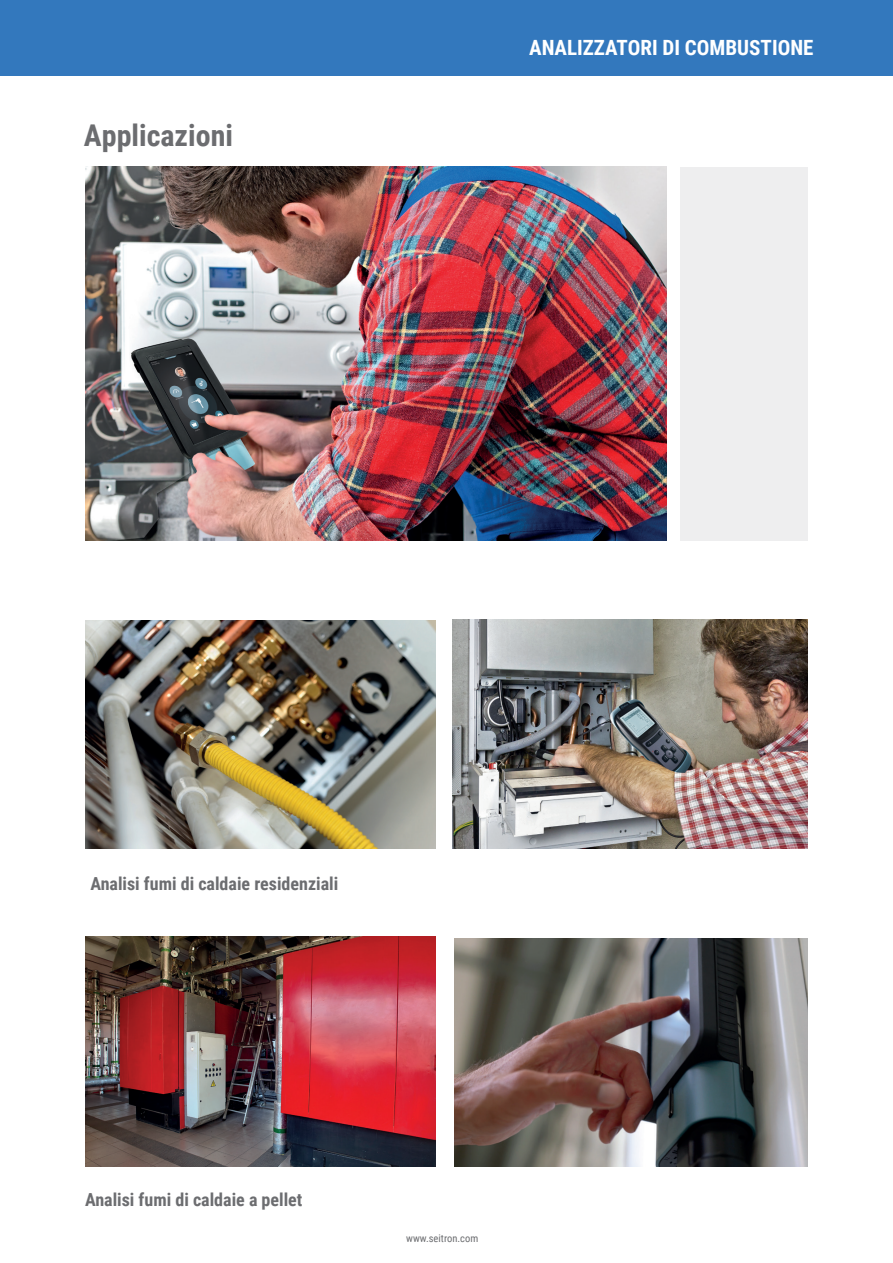
<style>
.page{position:relative;width:893px;height:1263px;background:#fff}
.page>*{position:absolute;margin:0;border:0;box-sizing:border-box;transform-origin:0 0}
.t1{font:700 30px "Roboto Condensed";color:#6c6d70}
.t2{font:700 21px "Roboto Condensed";color:#fff}
.t3{font:700 18px "Roboto Condensed";color:#6c6d70}
.t4{font:10.5px "Roboto Condensed";color:#6c6d70}
</style>
<div class="page">
<div style="left:0;top:0;width:893px;height:75px;background:#3378bd"></div>
<img style="left:85px;top:166px;width:582px;height:375px">
<img style="left:85px;top:621px;width:350px;height:228px">
<img style="left:452px;top:619px;width:356px;height:230px">
<img style="left:85px;top:936px;width:350px;height:230px">
<div style="left:680px;top:167px;width:128px;height:374px;background:#eeeeef"></div>
<img style="left:454px;top:938px;width:354px;height:228px">
<p class="t1" style="left:84px;top:114px;width:151px">Applicazioni</p>
<p class="t2" style="left:529px;top:33px;width:286px">ANALIZZATORI DI COMBUSTIONE</p>
<p class="t3" style="left:90px;top:871px;width:249px">Analisi fumi di caldaie residenziali</p>
<p class="t3" style="left:85px;top:1187px;width:219px">Analisi fumi di caldaie a pellet</p>
<p class="t4" style="left:406px;top:1230px;width:74px">www.seitron.com</p>
</div>
